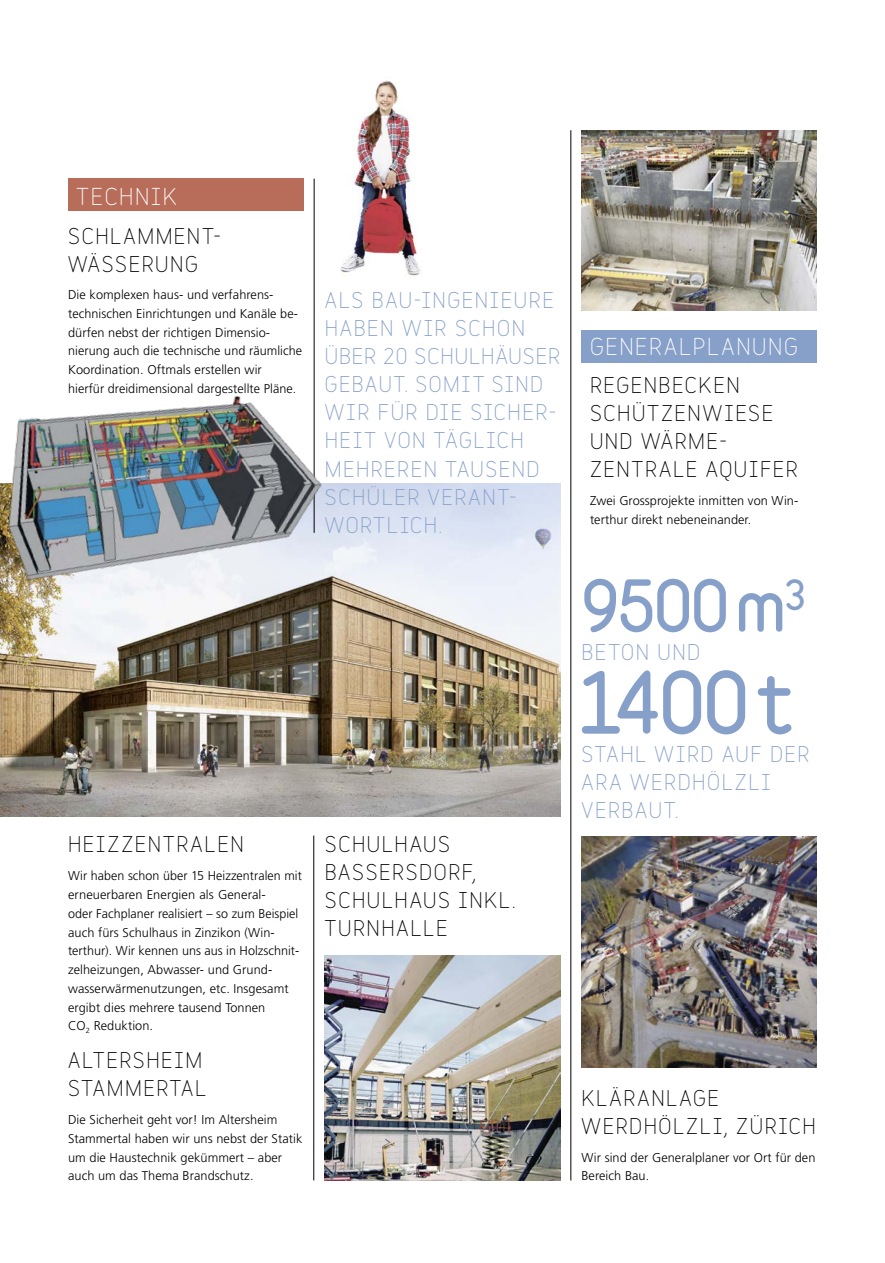
<style>
.page{position:relative;width:885px;height:1263px;background:#fff}
.page>*{position:absolute;margin:0;border:0;box-sizing:border-box;transform-origin:0 0}
.Lead_Blau{font:900 76.5px "Variable";letter-spacing:-.03em;color:#87a0c9}
.Lead_Blau-2{font:900 63.75px "Variable";letter-spacing:-.03em;color:#87a0c9}
.t1{font:22.5px "Variable";letter-spacing:.075em;color:#fff}
.Lead_Blau-3{font:21px/28.2px "Variable";letter-spacing:.075em;color:#000}
.Lead_Orange{font:21px/28.2px "Variable";letter-spacing:.075em;color:#87a0c9}
.Lead_Blau-4{font:21px/28.2px "Variable";letter-spacing:.075em;color:#87a0c9}
.Tabelle_Lauftext{font:300 12.75px/18.8px "Frutiger LT Std";letter-spacing:.005em;color:#000}
</style>
<div class="page">
<img style="left:313px;top:80px;width:107px;height:200px">
<hr style="left:570px;top:130px;width:1px;height:1050px;background:#000">
<hr style="left:313px;top:835px;width:1px;height:345px;background:#000">
<img style="left:0;top:483px;width:560px;height:333px">
<img style="left:325px;top:955px;width:235px;height:225px">
<div style="left:68px;top:179px;width:235px;height:32px;background:#b86d5b"></div>
<div style="left:581px;top:330px;width:235px;height:32px;background:#87a0c9"></div>
<img style="left:581px;top:837px;width:235px;height:231px">
<img style="left:581px;top:130px;width:235px;height:181px">
<hr style="left:314px;top:179px;width:1px;height:354px;background:#000">
<img style="left:0;top:359px;width:345px;height:264px">
<p class="t1" style="left:77px;top:183px;width:102px">TECHNIK</p>
<p class="Lead_Blau-3" style="left:68px;top:221px;width:154px">SCHLAMMENT-<br>WÄSSERUNG</p>
<p class="Tabelle_Lauftext" style="left:68px;top:285px;width:235px">Die komplexen haus- und verfahrens&shy;technischen Einrichtungen und Kanäle be&shy;dürfen nebst der richtigen Dimensio&shy;nierung auch die technische und räumliche Koordination. Oftmals erstellen wir<br>hierfür dreidimensional dargestellte Pläne.</p>
<p class="Lead_Blau-3" style="left:68px;top:830px;width:177px">HEIZZENTRALEN</p>
<p class="Tabelle_Lauftext" style="left:68px;top:867px;width:235px">Wir haben schon über 15 Heizzentralen mit erneuerbaren Energien als General-<br>oder Fachplaner realisiert – so zum Beispiel auch fürs Schulhaus in Zinzikon (Win&shy;terthur). Wir kennen uns aus in Holzschnit&shy;zelheizungen, Abwasser- und Grund&shy;wasserwärmenutzungen, etc. Insgesamt ergibt dies mehrere tausend Tonnen<br>CO<sub>2</sub> Reduktion.</p>
<p class="Lead_Blau-3" style="left:68px;top:1046px;width:139px">ALTERSHEIM<br>STAMMERTAL</p>
<p class="Tabelle_Lauftext" style="left:68px;top:1110px;width:236px">Die Sicherheit geht vor! Im Altersheim Stammertal haben wir uns nebst der Statik um die Haustechnik gekümmert – aber auch um das Thema Brandschutz.</p>
<p class="Lead_Orange" style="left:325px;top:285px;width:237px">ALS BAU-INGENIEURE<br>HABEN WIR SCHON<br>ÜBER 20 SCHULHÄUSER<br>GEBAUT. SOMIT SIND<br>WIR FÜR DIE SICHER-<br>HEIT VON TÄGLICH<br>MEHREREN TAUSEND<br>SCHÜLER VERANT-<br>WORTLICH.</p>
<p class="Lead_Blau-3" style="left:325px;top:830px;width:192px">SCHULHAUS<br>BASSERSDORF,<br>SCHULHAUS INKL.<br>TURNHALLE</p>
<p class="t1" style="left:590px;top:333px;width:209px">GENERALPLANUNG</p>
<p class="Lead_Blau-3" style="left:590px;top:370px;width:209px">REGENBECKEN<br>SCHÜTZENWIESE<br>UND WÄRME-<br>ZENTRALE AQUIFER</p>
<p class="Tabelle_Lauftext" style="left:590px;top:492px;width:210px">Zwei Grossprojekte inmitten von Win&shy;terthur direkt nebeneinander.</p>
<p class="Lead_Blau-2" style="left:581px;top:565px;width:226px">9500m<sup>3</sup></p>
<p class="Lead_Blau-4" style="left:581px;top:638px;width:120px">BETON UND</p>
<p class="Lead_Blau" style="left:575px;top:653px;width:219px">1400t</p>
<p class="Lead_Blau-4" style="left:581px;top:739px;width:229px">STAHL WIRD AUF DER<br>ARA WERDHÖLZLI<br>VERBAUT.</p>
<p class="Lead_Blau-3" style="left:581px;top:1083px;width:236px">KLÄRANLAGE<br>WERDHÖLZLI, ZÜRICH</p>
<p class="Tabelle_Lauftext" style="left:581px;top:1148px;width:235px">Wir sind der Generalplaner vor Ort für den<br>Bereich Bau.</p>
</div>
